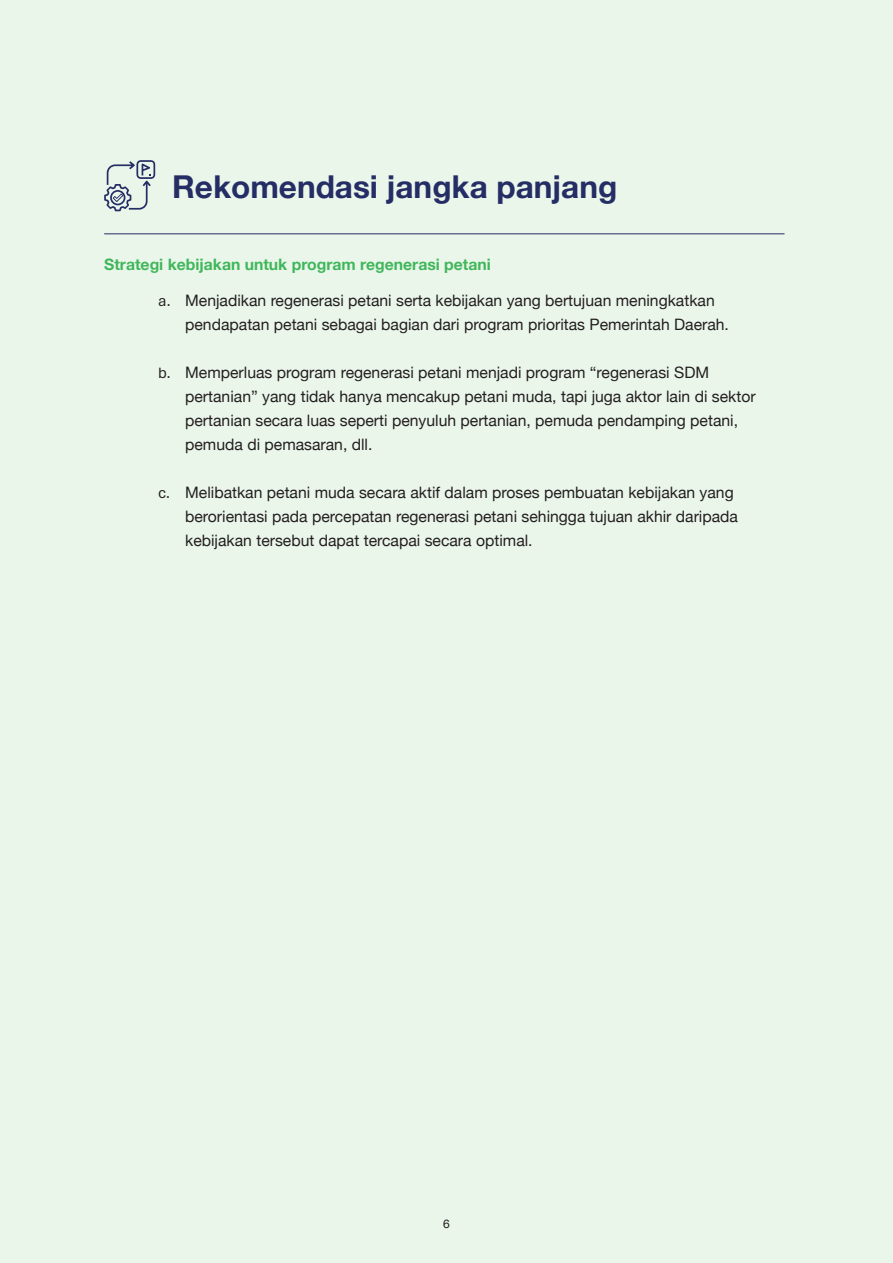
<style>
.page{position:relative;width:893px;height:1263px;background:#ebf6eb}
.page>*{position:absolute;margin:0;border:0;box-sizing:border-box;transform-origin:0 0}
.List_Paragraph{font:700 31.5px "Helvetica Neue";color:#252d65}
.t1{font:15.75px/24px "Helvetica Neue";color:#231f20}
.t2{font:700 15.75px "Helvetica Neue";color:#40b75b}
.t3{font:12px "Helvetica Neue";color:#231f20}
.s1{font-family:"Aptos"}
</style>
<div class="page">
<svg style="left:104px;top:160px;width:51px;height:51px"></svg>
<hr style="left:104px;top:234px;width:680px;height:1px;background:#252d65">
<p class="List_Paragraph" style="left:172px;top:162px;width:447px">Rekomendasi jangka panjang</p>
<p class="t2" style="left:104px;top:252px;width:388px">Strategi kebijakan untuk program regenerasi petani</p>
<p class="t1" style="left:185px;top:289px;width:545px;text-indent:-27px"><span class="s1">a.</span> Menjadikan regenerasi petani serta kebijakan yang bertujuan meningkatkan pendapatan petani sebagai bagian dari program prioritas Pemerintah Daerah.</p>
<p class="t1" style="left:185px;top:361px;width:572px;text-indent:-27px"><span class="s1">b.</span> Memperluas program regenerasi petani menjadi program “regenerasi SDM pertanian” yang tidak hanya mencakup petani muda, tapi juga aktor lain di sektor pertanian secara luas seperti penyuluh pertanian, pemuda pendamping petani, pemuda di pemasaran, dll.</p>
<p class="t1" style="left:185px;top:481px;width:554px;text-indent:-27px"><span class="s1">c.</span> Melibatkan petani muda secara aktif dalam proses pembuatan kebijakan yang berorientasi pada percepatan regenerasi petani sehingga tujuan akhir daripada kebijakan tersebut dapat tercapai secara optimal.</p>
<p class="t3" style="left:443px;top:1215px;width:8px">6</p>
</div>
